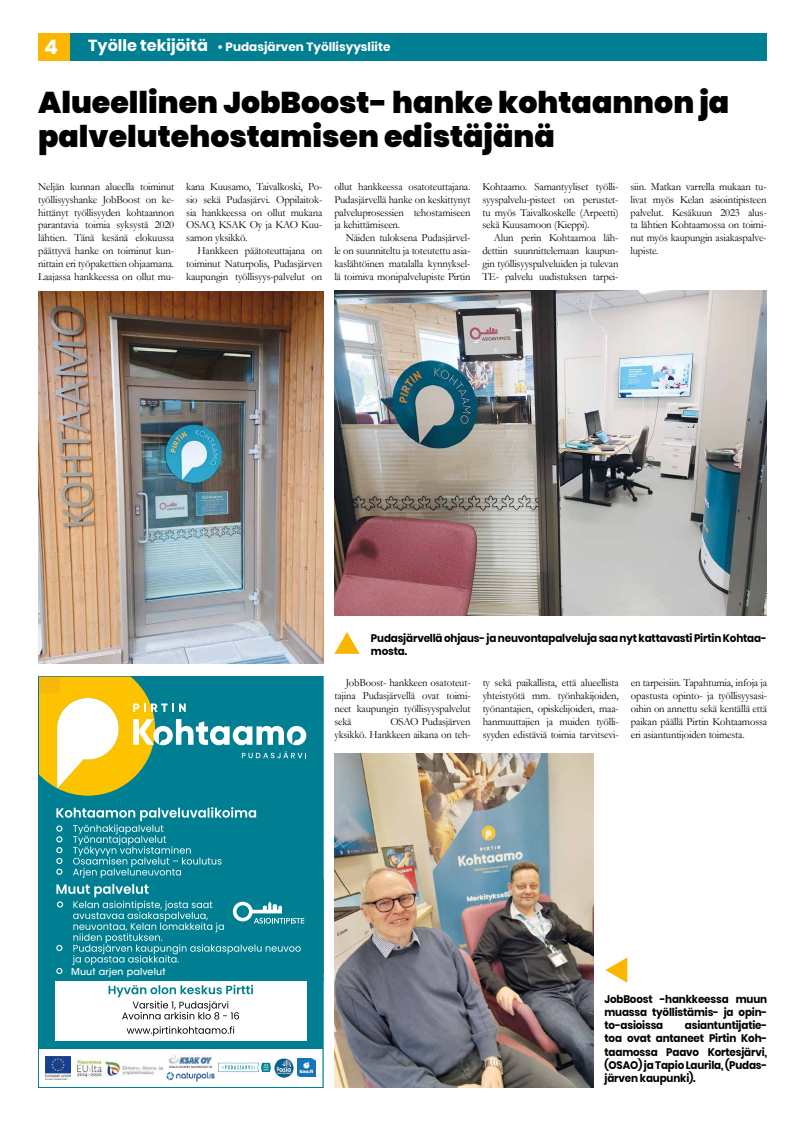
<style>
.page{position:relative;width:794px;height:1134px;background:#fff}
.page>*{position:absolute;margin:0;border:0;box-sizing:border-box;transform-origin:0 0}
.t1{font:900 30px/34px "Poppins";color:#000}
.t2{font:700 20px "Poppins";color:#fff}
.t3{font:700 12px "Poppins";color:#fff}
.t4{font:11px/12.9px "Garamond";letter-spacing:-.015em;color:#000;text-align:justify}
.t5{font:700 11px/13px "Poppins";letter-spacing:-.015em;color:#000;text-align:justify;scale:.94 1}
.t6{font:500 9.5px "ITC Avant Garde Std";letter-spacing:.015em;color:#fff}
.s1{font-size:16px}
</style>
<div class="page">
<div style="left:69px;top:33px;width:697px;height:28px;background:#007f92"></div>
<div style="left:38px;top:33px;width:32px;height:28px;background:#fab600"></div>
<img style="left:38px;top:292px;width:285px;height:372px">
<svg style="left:334px;top:632px;width:26px;height:22px"></svg>
<svg style="left:605px;top:957px;width:22px;height:26px"></svg>
<img style="left:334px;top:291px;width:432px;height:324px">
<img style="left:334px;top:753px;width:260px;height:334px">
<svg style="left:38px;top:676px;width:285px;height:411px"></svg>
<svg style="left:38px;top:807px;width:285px;height:212px;background:#3498a7"></svg>
<h2 class="t2" style="left:45px;top:36px;width:15px">4</h2>
<p class="t3" style="left:88px;top:40px;width:304px"><span class="s1">Työlle tekijöitä</span> • Pudasjärven Työllisyysliite</p>
<h1 class="t1" style="left:38px;top:86px;width:692px">Alueellinen JobBoost- hanke kohtaannon ja palvelutehostamisen edistäjänä</h1>
<p class="t4" style="left:38px;top:179px;width:138px">Neljän kunnan alueella toiminut työllisyyshanke JobBoost on ke&shy;hittänyt työllisyyden kohtaannon parantavia toimia syksystä 2020 lähtien. Tänä kesänä elokuussa päättyvä hanke on toiminut kun&shy;nittain eri työpakettien ohjaamana.<br>Laajassa hankkeessa on ollut mu-</p>
<p class="t4" style="left:186px;top:179px;width:138px">kana Kuusamo, Taivalkoski, Po&shy;sio sekä Pudasjärvi. Oppilaitok&shy;sia hankkeessa on ollut mukana OSAO, KSAK Oy ja KAO Kuu&shy;samon yksikkö.</p>
<p class="t4" style="left:334px;top:180px;width:138px">ollut hankkeessa osatoteuttajana.<br>Pudasjärvellä hanke on keskittynyt palveluprosessien tehostamiseen ja kehittämiseen.</p>
<p class="t4" style="left:334px;top:231px;width:138px;text-indent:11px">Näiden tuloksena Pudasjärvel&shy;le on suunniteltu ja toteutettu asia&shy;kaslähtöinen matalalla kynnyksel&shy;lä toimiva monipalvelupiste Pirtin</p>
<p class="t4" style="left:630px;top:180px;width:138px">siin. Matkan varrella mukaan tu&shy;livat myös Kelan asiointipisteen palvelut. Kesäkuun 2023 alus&shy;ta lähtien Kohtaamossa on toimi&shy;nut myös kaupungin asiakaspalve&shy;lupiste.</p>
<p class="t4" style="left:482px;top:180px;width:138px">Kohtaamo. Samantyyliset työlli&shy;syyspalvelu-pisteet on perustet&shy;tu myös Taivalkoskelle (Arpeetti) sekä Kuusamoon (Kieppi).</p>
<p class="t4" style="left:482px;top:231px;width:138px;text-indent:11px">Alun perin Kohtaamoa läh&shy;dettiin suunnittelemaan kaupun&shy;gin työllisyyspalveluiden ja tulevan TE- palvelu uudistuksen tarpei-</p>
<p class="t4" style="left:186px;top:244px;width:138px;text-indent:11px">Hankkeen päätoteuttajana on toiminut Naturpolis, Pudasjärven kaupungin työllisyys-palvelut on</p>
<p class="t5" style="left:371px;top:632px;width:422px">Pudasjärvellä ohjaus- ja neuvontapalveluja saa nyt kattavasti Pirtin Kohtaa&shy;mosta.</p>
<p class="t6" style="left:71px;top:966px;width:96px">Muut arjen palvelut</p>
<p class="t4" style="left:334px;top:676px;width:138px;text-indent:11px">JobBoost- hankkeen osatoteut&shy;tajina Pudasjärvellä ovat toimi&shy;neet kaupungin työllisyyspalvelut sekä</p>
<p class="t4" style="left:334px;top:714px;width:138px;text-align:right">OSAO Pudasjärven<br>yksikkö. Hankkeen aikana on teh-</p>
<p class="t4" style="left:483px;top:676px;width:138px">ty sekä paikallista, että alueellista yhteistyötä mm. työnhakijoiden, työnantajien, opiskelijoiden, maa&shy;hanmuuttajien ja muiden työlli&shy;syyden edistäviä toimia tarvitsevi-</p>
<p class="t4" style="left:631px;top:676px;width:138px">en tarpeisiin. Tapahtumia, infoja ja opastusta opinto- ja työllisyysasi&shy;oihin on annettu sekä kentällä että paikan päällä Pirtin Kohtaamossa eri asiantuntijoiden toimesta.</p>
<p class="t5" style="left:604px;top:993px;width:174px">JobBoost -hankkeessa muun muassa työllistämis- ja opin&shy;to-asioissa</p>
<p class="t5" style="left:604px;top:1019px;width:174px;text-indent:80px">asiantuntijatie&shy;toa ovat antaneet Pirtin Koh&shy;taamossa Paavo Kortesjärvi, (OSAO) ja Tapio Laurila, (Pudas&shy;järven kaupunki).</p>
</div>
